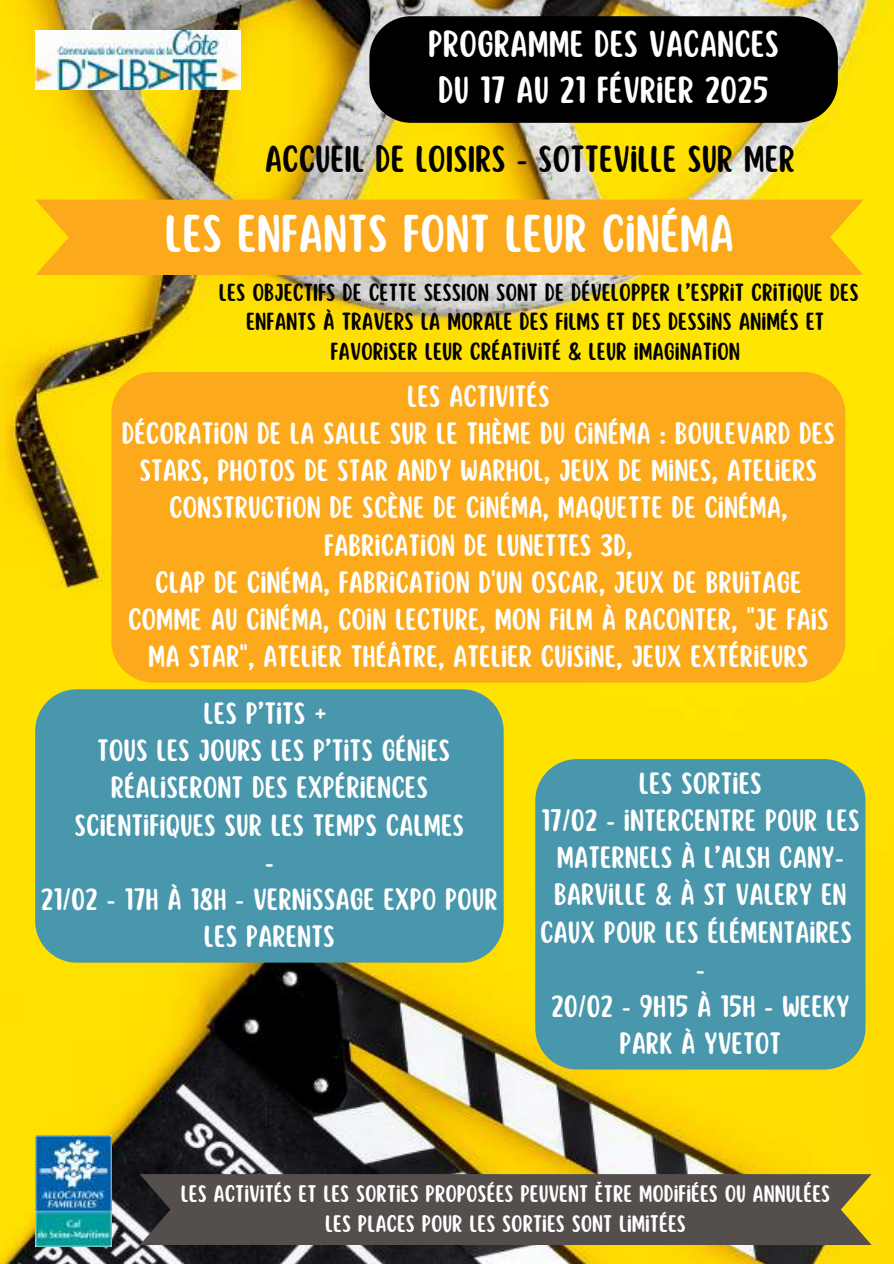
<style>
.page{position:relative;width:894px;height:1264px;background:#fff}
.page>*{position:absolute;margin:0;border:0;box-sizing:border-box;transform-origin:0 0}
.t1{font:46.5px "Scripter";color:#fff}
.t2{font:33px/46.2px "Scripter";color:#fff;text-align:center}
.t3{font:33px "Scripter";color:#000}
.t4{font:27px/37.2px "Scripter";color:#fff;text-align:center}
.t5{font:21.6px/29.2px "Scripter";color:#000;text-align:center}
.t6{font:21px/29.2px "Scripter";color:#fff;text-align:center}
</style>
<div class="page">
<img style="left:0;top:0;width:893px;height:1263px">
<div style="left:535px;top:759px;width:330px;height:310px;background:#4997ac"></div>
<div style="left:111px;top:372px;width:734px;height:310px;background:#fcaa1c"></div>
<div style="left:140px;top:1174px;width:731px;height:70px;background:#544f4d"></div>
<img style="left:35px;top:31px;width:205px;height:58px">
<img style="left:35px;top:1135px;width:77px;height:111px">
<div style="left:35px;top:199px;width:828px;height:76px;background:#fcaa1c"></div>
<div style="left:35px;top:689px;width:468px;height:273px;background:#4997ac"></div>
<div style="left:369px;top:16px;width:468px;height:107px;background:#000"></div>
<p class="t2" style="left:428px;top:22px;width:352px">PROGRAMME DES VACANCES<br>DU 17 AU 21 FÉVRIER 2025</p>
<p class="t3" style="left:264px;top:142px;width:532px">ACCUEIL DE LOISIRS - SOTTEVILLE SUR MER</p>
<h1 class="t1" style="left:165px;top:211px;width:570px">LES ENFANTS FONT LEUR CINÉMA</h1>
<p class="t5" style="left:219px;top:279px;width:641px">LES OBJECTIFS DE CETTE SESSION SONT DE DÉVELOPPER L’ESPRIT CRITIQUE DES<br>ENFANTS À TRAVERS LA MORALE DES FILMS ET DES DESSINS ANIMÉS ET<br>FAVORISER LEUR CRÉATIVITÉ &amp; LEUR IMAGINATION</p>
<p class="t4" style="left:122px;top:379px;width:714px">LES ACTIVITÉS<br>DÉCORATION DE LA SALLE SUR LE THÈME DU CINÉMA : BOULEVARD DES STARS, PHOTOS DE STAR ANDY WARHOL, JEUX DE MINES, ATELIERS CONSTRUCTION DE SCÈNE DE CINÉMA, MAQUETTE DE CINÉMA, FABRICATION DE LUNETTES 3D,<br>CLAP DE CINÉMA, FABRICATION D'UN OSCAR, JEUX DE BRUITAGE COMME AU CINÉMA, COIN LECTURE, MON FILM À RACONTER, "JE FAIS MA STAR", ATELIER THÉÂTRE, ATELIER CUISINE, JEUX EXTÉRIEURS</p>
<p class="t4" style="left:41px;top:696px;width:458px">LES P’TITS +<br>TOUS LES JOURS LES P’TITS GÉNIES<br>RÉALISERONT DES EXPÉRIENCES<br>SCIENTIFIQUES SUR LES TEMPS CALMES<br>-<br>21/02 - 17H À 18H - VERNISSAGE EXPO POUR<br>LES PARENTS</p>
<p class="t4" style="left:540px;top:766px;width:321px">LES SORTIES<br>17/02 - INTERCENTRE POUR LES<br>MATERNELS À L’ALSH CANY-<br>BARVILLE &amp; À ST VALERY EN<br>CAUX POUR LES ÉLÉMENTAIRES -<br>20/02 - 9H15 À 15H - WEEKY<br>PARK À YVETOT</p>
<p class="t6" style="left:181px;top:1180px;width:650px">LES ACTIVITÉS ET LES SORTIES PROPOSÉES PEUVENT ÊTRE MODIFIÉES OU ANNULÉES<br>LES PLACES POUR LES SORTIES SONT LIMITÉES</p>
</div>
